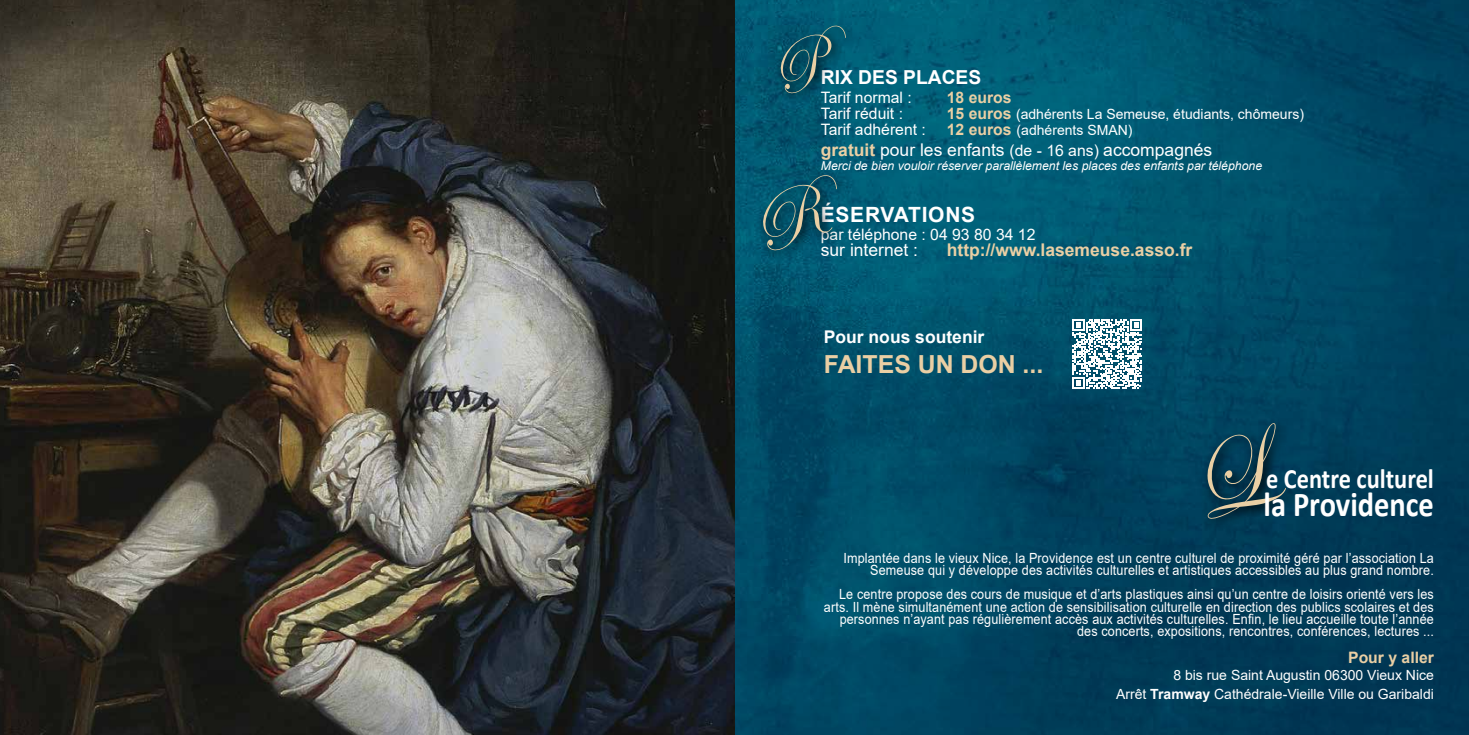
<style>
.page{position:relative;width:1469px;height:735px;background:#fff}
.page>*{position:absolute;margin:0;border:0;box-sizing:border-box;transform-origin:0 0}
.t1{font:700 35px "Calibri";color:#fff;scale:.87 1}
.t2{font:700 28px "Calibri";color:#fff;scale:.87 1}
.t3{font:700 24.85px "Arial";color:#eacfa4}
.t4{font:700 21px "Arial";letter-spacing:.035em;color:#fff}
.t5{font:700 19.25px "Arial";color:#fff}
.t6{font:17.5px "Arial";color:#fff}
.t7{font:700 17.5px "Arial";color:#eacfa4}
.t8{font:700 17.5px "Arial";color:#fff}
.t9{font:15.75px "Arial";color:#fff}
.t10{font:700 15.75px "Arial";color:#eacfa4}
.t11{font:14px/12.2px "Arial";letter-spacing:.01em;color:#fff;text-align:right;scale:.9 1}
.t12{font:14px/19.2px "Arial";letter-spacing:.01em;color:#fff;text-align:right}
.t13{font:italic 12.25px "Arial";color:#fff}
.s1{font-weight:700;font-size:15.75px;color:#eacfa4}
.s2{font-weight:700;color:#eacfa4}
.s3{font-size:15.75px}
.s4{font-weight:700}
</style>
<div class="page">
<svg style="left:734px;top:0;width:734px;height:734px;background:#004964"></svg>
<div style="left:775px;top:19px;width:84px;height:87px;background:linear-gradient(to right,#02526c,#006179)"></div>
<div style="left:757px;top:169px;width:93px;height:94px;background:linear-gradient(to right,#015771,#025c77)"></div>
<img style="left:0;top:0;width:734px;height:734px">
<div style="left:1201px;top:418px;width:97px;height:113px;background:#003b56"></div>
<svg style="left:1072px;top:319px;width:70px;height:69px"></svg>
<svg style="left:769px;top:22px;width:90px;height:74px;background:#005269"></svg>
<svg style="left:750px;top:171px;width:101px;height:83px;background:#015169"></svg>
<svg style="left:1182px;top:418px;width:120px;height:107px"></svg>
<h3 class="t5" style="left:820px;top:63px;width:162px">RIX DES PLACES</h3>
<p class="t9" style="left:820px;top:87px;width:93px">Tarif normal :</p>
<p class="t10" style="left:946px;top:86px;width:66px">18 euros</p>
<p class="t9" style="left:820px;top:102px;width:84px">Tarif réduit :</p>
<p class="t12" style="left:946px;top:104px;width:359px"><span class="s1">15 euros</span> (adhérents La Semeuse, étudiants, chômeurs)</p>
<p class="t9" style="left:820px;top:118px;width:107px">Tarif adhérent :</p>
<p class="t12" style="left:946px;top:120px;width:187px"><span class="s1">12 euros</span> (adhérents SMAN)</p>
<p class="t6" style="left:820px;top:137px;width:393px"><span class="s2">gratuit</span> pour les enfants <span class="s3">(de - 16 ans)</span> accompagnés</p>
<p class="t13" style="left:820px;top:158px;width:443px">Merci de bien vouloir réserver parallèlement les places des enfants par téléphone</p>
<h3 class="t4" style="left:820px;top:199px;width:156px">ÉSERVATIONS</h3>
<p class="t9" style="left:820px;top:224px;width:216px">par téléphone : 04 93 80 34 12</p>
<p class="t6" style="left:820px;top:238px;width:99px">sur internet :</p>
<p class="t7" style="left:946px;top:237px;width:247px">http://www.lasemeuse.asso.fr</p>
<p class="t8" style="left:823px;top:324px;width:162px">Pour nous soutenir</p>
<h3 class="t3" style="left:823px;top:346px;width:221px">FAITES UN DON ...</h3>
<h2 class="t2" style="left:1266px;top:458px;width:194px">e Centre culturel</h2>
<h1 class="t1" style="left:1263px;top:479px;width:197px">la Providence</h1>
<p class="t11" style="left:843px;top:551px;width:657px">Implantée dans le vieux Nice, la Providence est un centre culturel de proximité géré par l’association La<br>Semeuse qui y développe des activités culturelles et artistiques accessibles au plus grand nombre.</p>
<p class="t11" style="left:824px;top:588px;width:679px">Le centre propose des cours de musique et d’arts plastiques ainsi qu’un centre de loisirs orienté vers les arts. Il mène simultanément une action de sensibilisation culturelle en direction des publics scolaires et des personnes n’ayant pas régulièrement accès aux activités culturelles. Enfin, le lieu accueille toute l’année des concerts, expositions, rencontres, conférences, lectures ...</p>
<p class="t10" style="left:1348px;top:646px;width:87px">Pour y aller</p>
<p class="t12" style="left:1116px;top:665px;width:319px">8 bis rue Saint Augustin 06300 Vieux Nice<br>Arrêt <span class="s4">Tramway</span> Cathédrale-Vieille Ville ou Garibaldi</p>
</div>
